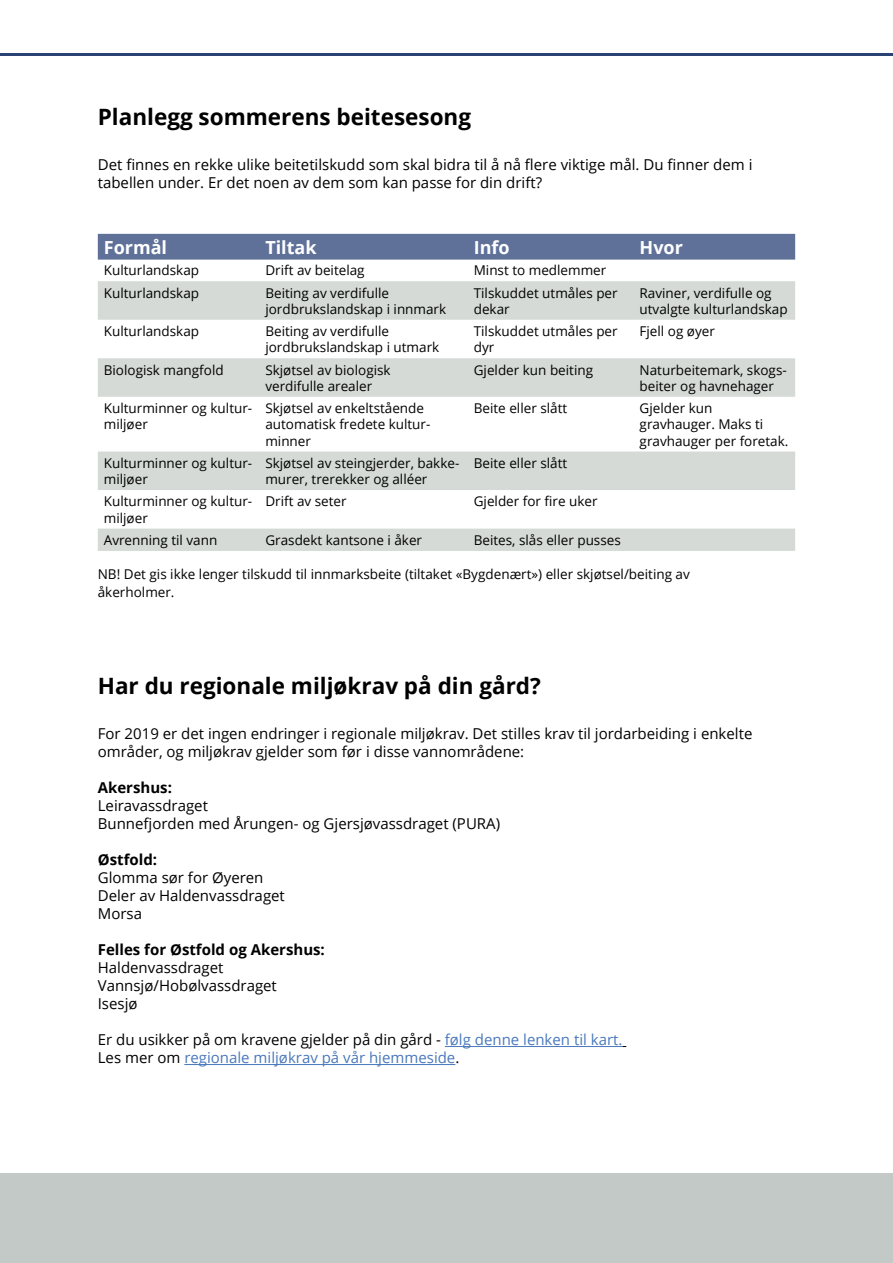
<style>
.page{position:relative;width:893px;height:1263px;background:#fff}
.page>*{position:absolute;margin:0;border:0;box-sizing:border-box;transform-origin:0 0}
.t1{font:700 22.5px "Open Sans";color:#000}
.t2{font:700 18px "Open Sans";color:#fff}
.t3{font:15px/18px "Open Sans";color:#000}
.t4{font:15px/18px "Open Sans";color:#4978bc}
.t5{font:700 15px "Open Sans";color:#000}
.t6{font:13.5px/16.2px "Open Sans";color:#000}
.s1{color:#000}
</style>
<div class="page">
<div style="left:0;top:1174px;width:893px;height:89px;background:#c3c9c7"></div>
<hr style="left:0;top:53px;width:893px;height:2px;background:#294472">
<hr style="left:445px;top:1046px;width:177px;height:1px;background:#4978bc">
<hr style="left:184px;top:1064px;width:271px;height:1px;background:#4978bc">
<div style="left:98px;top:234px;width:697px;height:26px;background:#607199"></div>
<div style="left:98px;top:281px;width:697px;height:39px;background:#d5dad7"></div>
<svg style="left:98px;top:358px;width:697px;height:193px;fill:#d7dbd9"></svg>
<h1 class="t1" style="left:98px;top:101px;width:375px">Planlegg sommerens beitesesong</h1>
<p class="t3" style="left:98px;top:155px;width:656px">Det finnes en rekke ulike beitetilskudd som skal bidra til å nå flere viktige mål. Du finner dem i tabellen under. Er det noen av dem som kan passe for din drift?</p>
<h2 class="t2" style="left:104px;top:234px;width:65px">Formål</h2>
<h2 class="t2" style="left:265px;top:234px;width:53px">Tiltak</h2>
<h2 class="t2" style="left:474px;top:234px;width:37px">Info</h2>
<h2 class="t2" style="left:640px;top:234px;width:45px">Hvor</h2>
<p class="t6" style="left:104px;top:262px;width:97px">Kulturlandskap</p>
<p class="t6" style="left:265px;top:262px;width:101px">Drift av beitelag</p>
<p class="t6" style="left:474px;top:262px;width:134px">Minst to medlemmer</p>
<p class="t6" style="left:104px;top:284px;width:97px">Kulturlandskap</p>
<p class="t6" style="left:265px;top:284px;width:182px">Beiting av verdifulle jordbrukslandskap i innmark</p>
<p class="t6" style="left:474px;top:284px;width:145px">Tilskuddet utmåles per dekar</p>
<p class="t6" style="left:640px;top:284px;width:150px">Raviner, verdifulle og utvalgte kulturlandskap</p>
<p class="t6" style="left:104px;top:323px;width:97px">Kulturlandskap</p>
<p class="t6" style="left:265px;top:323px;width:175px">Beiting av verdifulle jordbrukslandskap i utmark</p>
<p class="t6" style="left:474px;top:323px;width:145px">Tilskuddet utmåles per dyr</p>
<p class="t6" style="left:640px;top:323px;width:77px">Fjell og øyer</p>
<p class="t6" style="left:104px;top:361px;width:121px">Biologisk mangfold</p>
<p class="t6" style="left:265px;top:361px;width:127px">Skjøtsel av biologisk verdifulle arealer</p>
<p class="t6" style="left:474px;top:361px;width:121px">Gjelder kun beiting</p>
<p class="t6" style="left:640px;top:361px;width:149px">Naturbeitemark, skogs&shy;beiter og havnehager</p>
<p class="t6" style="left:104px;top:400px;width:150px">Kulturminner og kultur&shy;miljøer</p>
<p class="t6" style="left:265px;top:400px;width:167px">Skjøtsel av enkeltstående automatisk fredete kultur&shy;minner</p>
<p class="t6" style="left:474px;top:400px;width:95px">Beite eller slått</p>
<p class="t6" style="left:640px;top:400px;width:150px">Gjelder kun gravhauger. Maks ti gravhauger per foretak.</p>
<p class="t6" style="left:104px;top:454px;width:150px">Kulturminner og kultur&shy;miljøer</p>
<p class="t6" style="left:265px;top:454px;width:195px">Skjøtsel av steingjerder, bakke&shy;murer, trerekker og alléer</p>
<p class="t6" style="left:474px;top:454px;width:95px">Beite eller slått</p>
<p class="t6" style="left:104px;top:493px;width:150px">Kulturminner og kultur&shy;miljøer</p>
<p class="t6" style="left:265px;top:493px;width:83px">Drift av seter</p>
<p class="t6" style="left:474px;top:493px;width:125px">Gjelder for fire uker</p>
<p class="t6" style="left:104px;top:532px;width:115px">Avrenning til vann</p>
<p class="t6" style="left:265px;top:532px;width:158px">Grasdekt kantsone i åker</p>
<p class="t6" style="left:474px;top:532px;width:149px">Beites, slås eller pusses</p>
<p class="t6" style="left:98px;top:565px;width:594px;line-height:18px">NB! Det gis ikke lenger tilskudd til innmarksbeite (tiltaket «Bygdenært») eller skjøtsel/beiting av åkerholmer.</p>
<h1 class="t1" style="left:98px;top:670px;width:445px">Har du regionale miljøkrav på din gård?</h1>
<p class="t3" style="left:98px;top:724px;width:656px">For 2019 er det ingen endringer i regionale miljøkrav. Det stilles krav til jordarbeiding i enkelte områder, og miljøkrav gjelder som før i disse vannområdene:</p>
<p class="t5" style="left:98px;top:777px;width:76px">Akershus:</p>
<p class="t3" style="left:98px;top:796px;width:404px">Leiravassdraget<br>Bunnefjorden med Årungen- og Gjersjøvassdraget (PURA)</p>
<p class="t5" style="left:98px;top:849px;width:61px">Østfold:</p>
<p class="t3" style="left:98px;top:868px;width:189px">Glomma sør for Øyeren<br>Deler av Haldenvassdraget<br>Morsa</p>
<p class="t5" style="left:98px;top:939px;width:229px">Felles for Østfold og Akershus:</p>
<p class="t3" style="left:98px;top:958px;width:181px">Haldenvassdraget<br>Vannsjø/Hobølvassdraget<br>Isesjø</p>
<p class="t4" style="left:98px;top:1030px;width:526px"><span class="s1">Er du usikker på om kravene gjelder på din gård -</span> følg denne lenken til kart.<br><span class="s1">Les mer om</span> regionale miljøkrav på vår hjemmeside<span class="s1">.</span></p>
</div>
